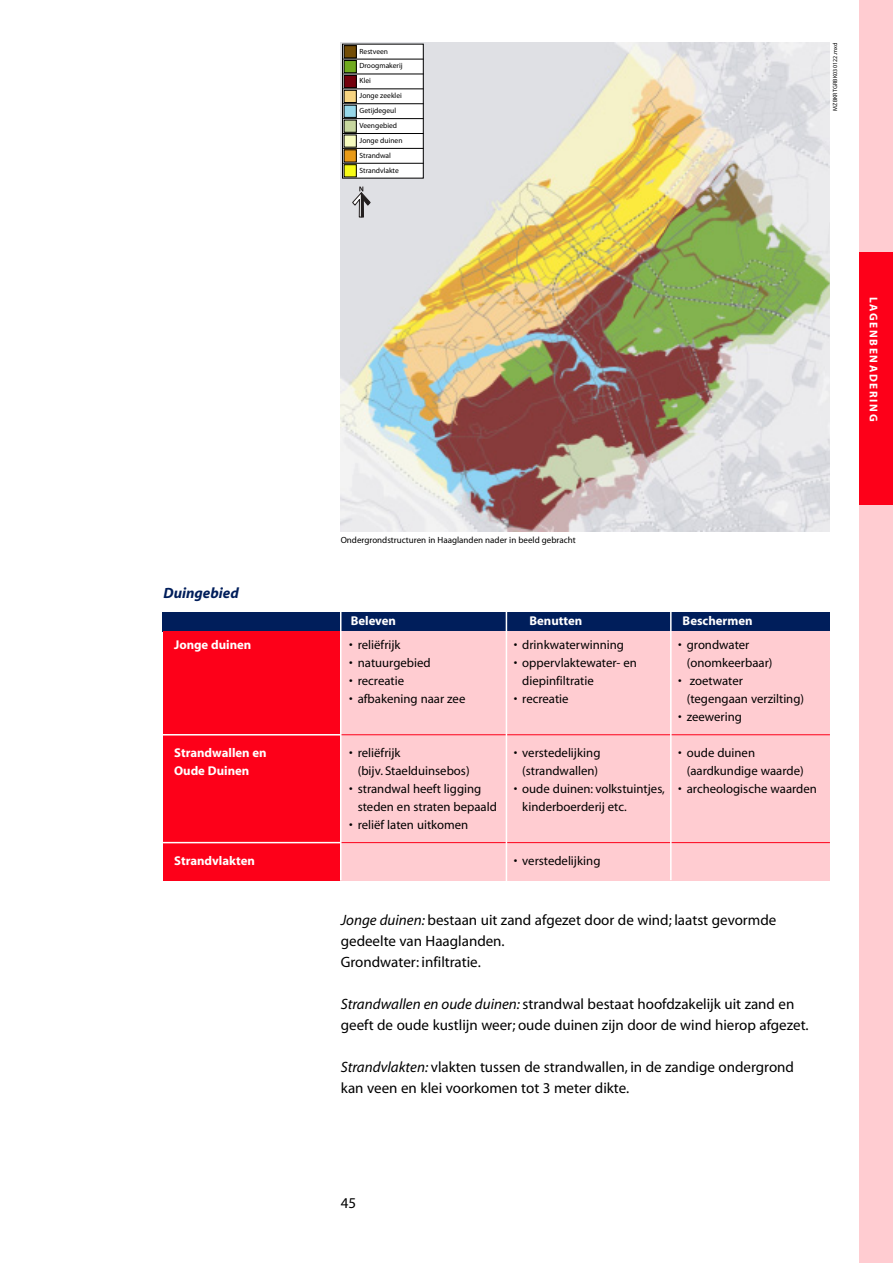
<style>
.page{position:relative;width:893px;height:1263px;background:#fff}
.page>*{position:absolute;margin:0;border:0;box-sizing:border-box;transform-origin:0 0}
.t1{font:15px/21px "Myriad";color:#000}
.t2{font:italic 700 15px "Myriad";color:#001e5b}
.t3{font:12.75px/18px "Myriad";color:#000}
.t4{font:700 12.75px/18px "Myriad";color:#fff}
.t5{font:700 11.25px "Myriad";letter-spacing:.15em;color:#fff}
.t6{font:9px "Myriad";color:#000}
.t7{font:7.5px/14.9px "Myriad";color:#000}
.t8{font:6px "Myriad";letter-spacing:.025em;color:#000}
.s1{font-style:italic}
</style>
<div class="page">
<div style="left:859px;top:0;width:33px;height:1263px;background:#ffccd1"></div>
<div style="left:859px;top:253px;width:33px;height:252px;background:#fd0019"></div>
<img style="left:341px;top:43px;width:489px;height:488px">
<div style="left:163px;top:612px;width:667px;height:19px;background:#001e5b"></div>
<div style="left:163px;top:631px;width:178px;height:250px;background:#fd0019"></div>
<div style="left:341px;top:631px;width:489px;height:250px;background:#ffccd1"></div>
<hr style="left:161px;top:734px;width:180px;height:2px;background:#fff">
<hr style="left:158px;top:842px;width:183px;height:1px;background:#fff">
<hr style="left:341px;top:734px;width:488px;height:1px;background:#fd0019">
<hr style="left:341px;top:842px;width:488px;height:1px;background:#fd0019">
<hr style="left:340px;top:610px;width:1px;height:270px;background:#fff">
<hr style="left:505px;top:611px;width:2px;height:270px;background:#fff">
<hr style="left:670px;top:610px;width:1px;height:270px;background:#fff">
<div style="left:342px;top:44px;width:81px;height:134px;background:#fff"></div>
<div style="left:344px;top:165px;width:12px;height:12px;background:#f7fb16"></div>
<div style="left:344px;top:164px;width:12px;height:13px;border:1px solid #000"></div>
<svg style="left:342px;top:45px;width:82px;height:119px"></svg>
<svg style="left:352px;top:187px;width:18px;height:30px"></svg>
<p class="t7" style="left:359px;top:44px;width:45px">Restveen<br>Droogmakerij<br>Klei<br>Jonge zeeklei<br>Getijdegeul<br>Veengebied<br>Jonge duinen<br>Strandwal<br>Strandvlakte</p>
<p class="t8" style="left:833px;top:111px;width:70px;rotate:-90deg">MZBKRTGRBK030122.mxd</p>
<p class="t5" style="left:877px;top:297px;width:126px;rotate:90deg">LAGENBENADERING</p>
<p class="t6" style="left:341px;top:537px;width:236px">Ondergrondstructuren in Haaglanden nader in beeld gebracht</p>
<p class="t2" style="left:163px;top:587px;width:77px">Duingebied</p>
<p class="t4" style="left:350px;top:612px;width:47px">Beleven</p>
<p class="t4" style="left:529px;top:612px;width:54px">Benutten</p>
<p class="t4" style="left:682px;top:612px;width:71px">Beschermen</p>
<p class="t4" style="left:174px;top:636px;width:79px">Jonge duinen</p>
<p class="t4" style="left:174px;top:744px;width:94px">Strandwallen en<br>Oude Duinen</p>
<p class="t3" style="left:349px;top:636px;width:53px">• reliëfrijk</p>
<p class="t3" style="left:349px;top:654px;width:83px">• natuurgebied</p>
<p class="t3" style="left:349px;top:672px;width:56px">• recreatie</p>
<p class="t3" style="left:349px;top:690px;width:118px">• afbakening naar zee</p>
<p class="t3" style="left:358px;top:744px;width:113px;text-indent:-9px">• reliëfrijk<br>(bijv. Staelduinsebos)</p>
<p class="t3" style="left:358px;top:780px;width:141px;text-indent:-9px">• strandwal heeft ligging steden en straten bepaald</p>
<p class="t3" style="left:349px;top:816px;width:121px">• reliëf laten uitkomen</p>
<p class="t3" style="left:513px;top:636px;width:112px">• drinkwaterwinning</p>
<p class="t3" style="left:522px;top:654px;width:116px;text-indent:-9px">• oppervlaktewater- en diepinfiltratie</p>
<p class="t3" style="left:513px;top:690px;width:56px">• recreatie</p>
<p class="t3" style="left:513px;top:744px;width:88px;text-align:center">• verstedelijking (strandwallen)</p>
<p class="t3" style="left:522px;top:780px;width:144px;text-indent:-9px">• oude duinen: volkstuintjes, kinderboerderij etc.</p>
<p class="t3" style="left:686px;top:636px;width:87px;text-indent:-9px">• grondwater (onomkeerbaar)</p>
<p class="t3" style="left:686px;top:672px;width:119px;text-indent:-9px">• zoetwater (tegengaan verzilting)</p>
<p class="t3" style="left:678px;top:708px;width:65px">• zeewering</p>
<p class="t3" style="left:686px;top:744px;width:118px;text-indent:-9px">• oude duinen (aardkundige waarde)</p>
<p class="t3" style="left:678px;top:780px;width:140px">• archeologische waarden</p>
<p class="t4" style="left:174px;top:852px;width:82px">Strandvlakten</p>
<p class="t3" style="left:513px;top:852px;width:88px">• verstedelijking</p>
<p class="t1" style="left:341px;top:910px;width:437px"><span class="s1">Jonge duinen:</span> bestaan uit zand afgezet door de wind; laatst gevormde gedeelte van Haaglanden.<br>Grondwater: infiltratie.</p>
<p class="t1" style="left:341px;top:994px;width:469px"><span class="s1">Strandwallen en oude duinen:</span> strandwal bestaat hoofdzakelijk uit zand en geeft de oude kustlijn weer; oude duinen zijn door de wind hierop afgezet.</p>
<p class="t1" style="left:341px;top:1057px;width:455px"><span class="s1">Strandvlakten:</span> vlakten tussen de strandwallen, in de zandige ondergrond kan veen en klei voorkomen tot 3 meter dikte.</p>
<p class="t1" style="left:341px;top:1194px;width:17px">45</p>
</div>
